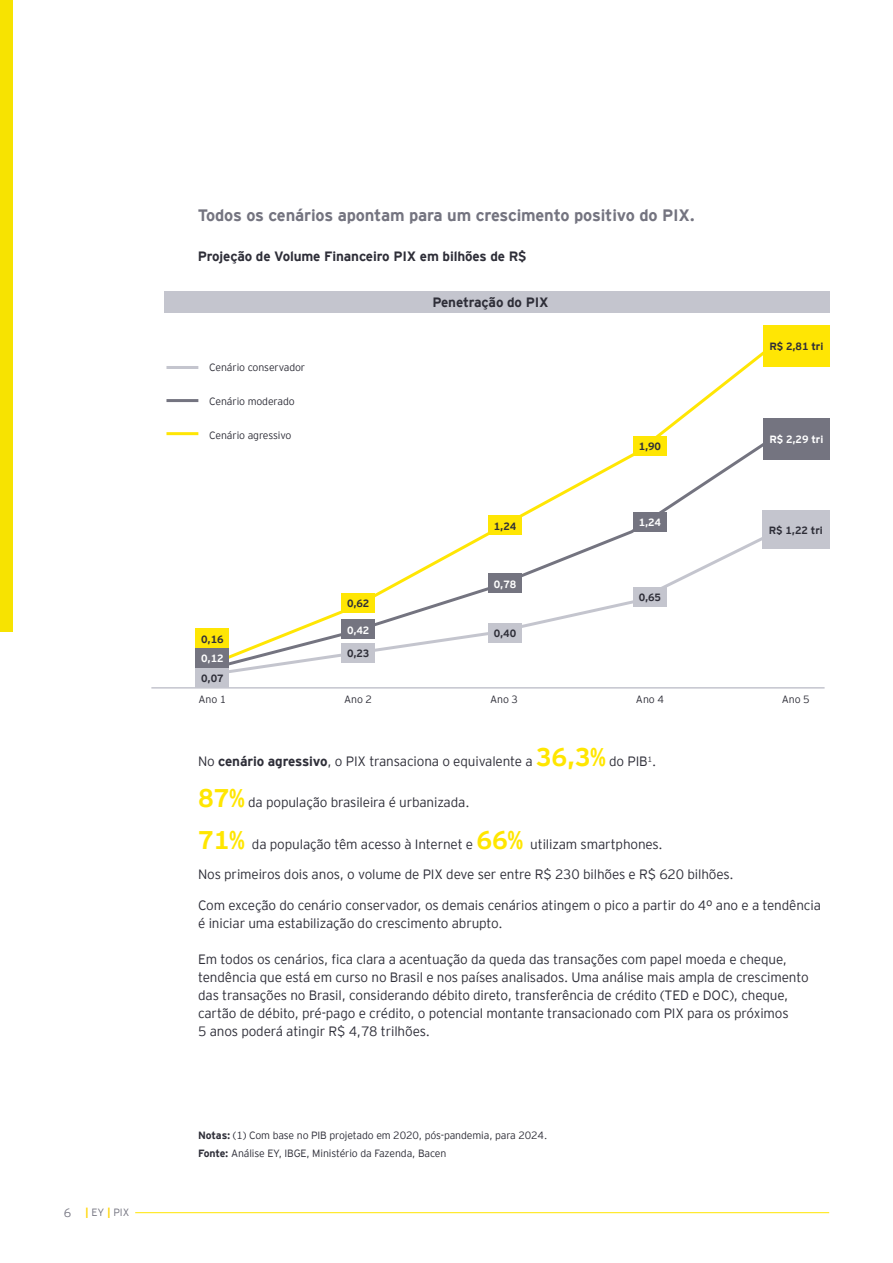
<style>
.page{position:relative;width:893px;height:1263px;background:#fff}
.page>*{position:absolute;margin:0;border:0;box-sizing:border-box;transform-origin:0 0}
.t1{font:700 16.5px "EY Interstate";letter-spacing:-.01em;color:#747480}
.t2{font:300 13.5px/18px "EY Interstate";letter-spacing:-.01em;color:#2e2e38}
.t3{font:700 13.5px "EY Interstate";letter-spacing:-.01em;color:#2e2e38}
.t4{font:300 10.5px/17.7px "EY Interstate";letter-spacing:-.01em;color:#2e2e38}
.t5{font:700 10.5px "EY Interstate";letter-spacing:-.01em;color:#2e2e38}
.t6{font:300 10.5px "EY Interstate";letter-spacing:-.01em;color:#2f2f39}
.t7{font:700 10.5px "EY Interstate";letter-spacing:-.01em;color:#fff}
.t8{font:300 10.5px "EY Interstate";color:#747480}
.s1{font-size:12px}
.s2{font-weight:700;color:#ffd500}
.s3{font-weight:700}
.s4{font-weight:700;font-size:25.5px;color:#ffe600}
</style>
<div class="page">
<hr style="left:135px;top:1212px;width:694px;height:1px;background:#ffe600">
<svg style="left:519px;top:433px;width:259px;height:84px"></svg>
<svg style="left:229px;top:529px;width:533px;height:144px"></svg>
<hr style="left:166px;top:366px;width:32px;height:3px;background:#c4c5ce">
<hr style="left:166px;top:399px;width:32px;height:3px;background:#747480">
<hr style="left:166px;top:432px;width:32px;height:3px;background:#ffe604">
<hr style="left:151px;top:687px;width:674px;height:2px;background:#c4c5ce">
<div style="left:195px;top:648px;width:34px;height:20px;background:#747480"></div>
<div style="left:195px;top:668px;width:34px;height:20px;background:#c4c5ce"></div>
<div style="left:195px;top:628px;width:34px;height:20px;background:#ffe604"></div>
<div style="left:341px;top:593px;width:34px;height:20px;background:#ffe604"></div>
<div style="left:341px;top:619px;width:34px;height:20px;background:#747480"></div>
<div style="left:341px;top:643px;width:34px;height:19px;background:#c4c5ce"></div>
<div style="left:488px;top:515px;width:34px;height:20px;background:#ffe604"></div>
<div style="left:488px;top:573px;width:34px;height:20px;background:#747480"></div>
<div style="left:488px;top:623px;width:34px;height:20px;background:#c4c5ce"></div>
<div style="left:633px;top:436px;width:34px;height:20px;background:#ffe604"></div>
<div style="left:763px;top:325px;width:67px;height:41px;background:#ffe604"></div>
<div style="left:763px;top:418px;width:67px;height:41px;background:#747480"></div>
<div style="left:762px;top:511px;width:68px;height:38px;background:#c4c5ce"></div>
<div style="left:633px;top:512px;width:34px;height:19px;background:#747480"></div>
<div style="left:633px;top:587px;width:34px;height:20px;background:#c4c5ce"></div>
<div style="left:164px;top:291px;width:666px;height:21px;background:#c4c5ce"></div>
<div style="left:0;top:0;width:13px;height:210px;background:#f7e301"></div>
<div style="left:0;top:421px;width:13px;height:210px;background:#f7e301"></div>
<div style="left:0;top:210px;width:13px;height:211px;background:#f7e301"></div>
<hr style="left:892px;top:0;width:1px;height:210px;background:#f7e301">
<hr style="left:892px;top:421px;width:1px;height:210px;background:#f7e301">
<hr style="left:892px;top:210px;width:1px;height:211px;background:#f7e301">
<p class="t8" style="left:64px;top:1205px;width:67px"><span class="s1">6</span> <span class="s2">|</span>EY<span class="s2">|</span>PIX</p>
<p class="t1" style="left:198px;top:203px;width:499px">Todos os cenários apontam para um crescimento positivo do PIX.</p>
<p class="t3" style="left:198px;top:247px;width:330px">Projeção de Volume Financeiro PIX em bilhões de R$</p>
<p class="t6" style="left:209px;top:360px;width:98px">Cenário conservador</p>
<p class="t6" style="left:209px;top:394px;width:87px">Cenário moderado</p>
<p class="t6" style="left:209px;top:428px;width:84px">Cenário agressivo</p>
<p class="t5" style="left:201px;top:631px;width:24px">0,16</p>
<p class="t7" style="left:201px;top:651px;width:24px">0,12</p>
<p class="t5" style="left:201px;top:671px;width:24px">0,07</p>
<p class="t5" style="left:347px;top:596px;width:24px">0,62</p>
<p class="t7" style="left:347px;top:622px;width:24px">0,42</p>
<p class="t5" style="left:347px;top:645px;width:24px">0,23</p>
<p class="t3" style="left:432px;top:293px;width:118px">Penetração do PIX</p>
<p class="t5" style="left:494px;top:518px;width:24px">1,24</p>
<p class="t7" style="left:494px;top:576px;width:24px">0,78</p>
<p class="t5" style="left:494px;top:626px;width:24px">0,40</p>
<p class="t5" style="left:639px;top:439px;width:24px">1,90</p>
<p class="t7" style="left:639px;top:514px;width:24px">1,24</p>
<p class="t5" style="left:639px;top:590px;width:24px">0,65</p>
<p class="t5" style="left:769px;top:339px;width:55px">R$ 2,81 tri</p>
<p class="t7" style="left:769px;top:432px;width:55px">R$ 2,29 tri</p>
<p class="t5" style="left:769px;top:523px;width:55px">R$ 1,22 tri</p>
<p class="t4" style="left:198px;top:690px;width:29px">Ano 1</p>
<p class="t4" style="left:344px;top:690px;width:29px">Ano 2</p>
<p class="t4" style="left:490px;top:690px;width:29px">Ano 3</p>
<p class="t4" style="left:636px;top:690px;width:29px">Ano 4</p>
<p class="t4" style="left:782px;top:690px;width:29px">Ano 5</p>
<p class="t2" style="left:198px;top:752px;width:460px">No <span class="s3">cenário agressivo</span>, o PIX transaciona o equivalente a <span class="s4">36,3%</span> do PIB<sup>1</sup>.</p>
<p class="t2" style="left:198px;top:793px;width:273px"><span class="s4">87%</span> da população brasileira é urbanizada.</p>
<p class="t2" style="left:198px;top:834px;width:466px"><span class="s4">71%</span> da população têm acesso à Internet e <span class="s4">66%</span> utilizam smartphones.</p>
<p class="t2" style="left:198px;top:865px;width:537px">Nos primeiros dois anos, o volume de PIX deve ser entre R$ 230 bilhões e R$ 620 bilhões.</p>
<p class="t2" style="left:198px;top:896px;width:624px">Com exceção do cenário conservador, os demais cenários atingem o pico a partir do 4º ano e a tendência é iniciar uma estabilização do crescimento abrupto.</p>
<p class="t2" style="left:198px;top:950px;width:612px">Em todos os cenários, fica clara a acentuação da queda das transações com papel moeda e cheque, tendência que está em curso no Brasil e nos países analisados. Uma análise mais ampla de crescimento das transações no Brasil, considerando débito direto, transferência de crédito (TED e DOC), cheque, cartão de débito, pré-pago e crédito, o potencial montante transacionado com PIX para os próximos<br>5 anos poderá atingir R$ 4,78 trilhões.</p>
<p class="t4" style="left:198px;top:1126px;width:351px"><span class="s3">Notas:</span> (1) Com base no PIB projetado em 2020, pós-pandemia, para 2024.<br><span class="s3">Fonte:</span> Análise EY, IBGE, Ministério da Fazenda, Bacen</p>
</div>
